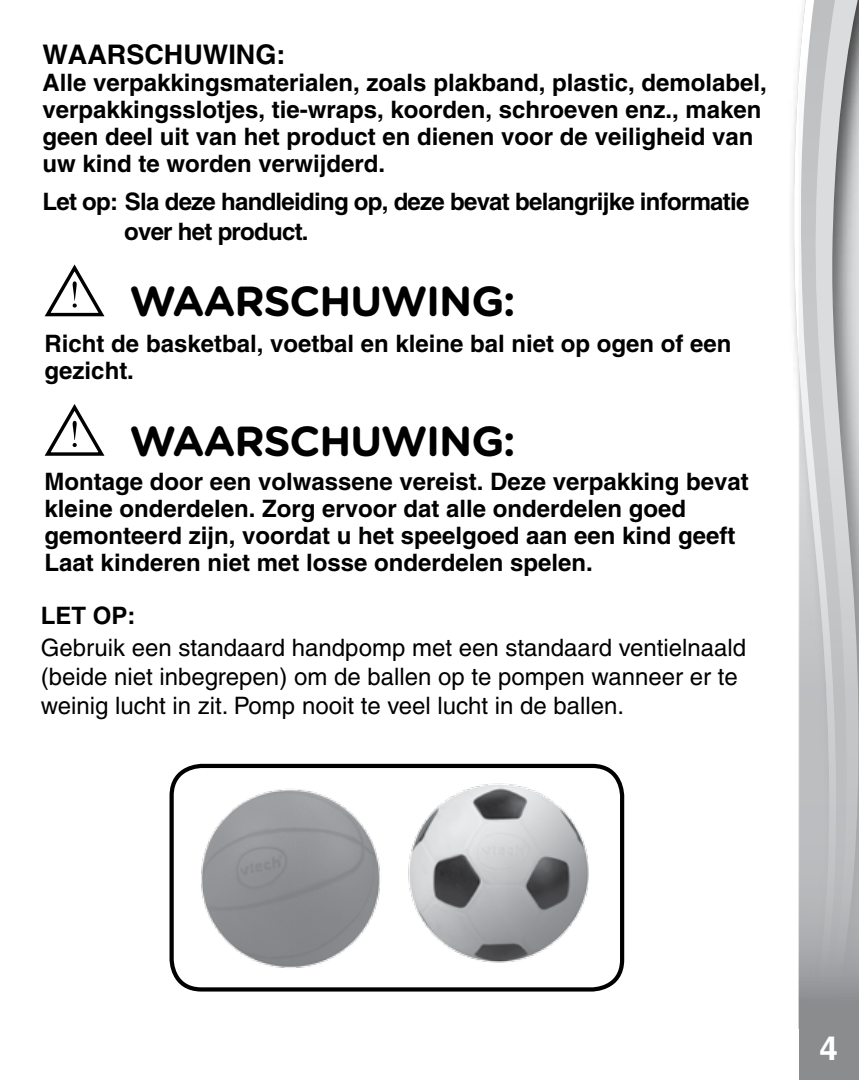
<style>
.page{position:relative;width:859px;height:1080px;background:#fff}
.page>*{position:absolute;margin:0;border:0;box-sizing:border-box;transform-origin:0 0}
.t1{font:700 42px "Gotham Rounded";letter-spacing:-.025em;color:#000}
.t2{font:700 33px "Helvetica";color:#fff}
.t3{font:700 27px "Helvetica";color:#000}
.t4{font:700 24px/27px "Helvetica";color:#000}
.t5{font:500 24px/28.8px "Helvetica";color:#000}
.t6{font:700 24px/30px "Helvetica";letter-spacing:-.03em;color:#000}
</style>
<div class="page">
<svg style="left:793px;top:55px;width:6px;height:974px"></svg>
<svg style="left:799px;top:0;width:60px;height:1080px;background:#bdbec0"></svg>
<div style="left:170px;top:764px;width:454px;height:228px;border:4px solid #000;border-radius:30px"></div>
<img style="left:188px;top:771px;width:192px;height:197px">
<img style="left:408px;top:783px;width:180px;height:180px">
<svg style="left:44px;top:404px;width:61px;height:52px"></svg>
<svg style="left:44px;top:264px;width:61px;height:53px"></svg>
<p class="t3" style="left:42px;top:38px;width:244px">WAARSCHUWING:</p>
<p class="t4" style="left:42px;top:69px;width:726px">Alle verpakkingsmaterialen, zoals plakband, plastic, demolabel, verpakkingsslotjes, tie-wraps, koorden, schroeven enz., maken geen deel uit van het product en dienen voor de veiligheid van uw kind te worden verwijderd.</p>
<p class="t6" style="left:124px;top:187px;width:627px;text-indent:-82px">Let op: Sla deze handleiding op, deze bevat belangrijke informatie over het product.</p>
<h1 class="t1" style="left:130px;top:271px;width:387px">WAARSCHUWING:</h1>
<p class="t4" style="left:45px;top:330px;width:688px">Richt de basketbal, voetbal en kleine bal niet op ogen of een gezicht.</p>
<h1 class="t1" style="left:130px;top:410px;width:387px">WAARSCHUWING:</h1>
<p class="t4" style="left:45px;top:468px;width:706px">Montage door een volwassene vereist. Deze verpakking bevat kleine onderdelen. Zorg ervoor dat alle onderdelen goed gemonteerd zijn, voordat u het speelgoed aan een kind geeft Laat kinderen niet met losse onderdelen spelen.</p>
<p class="t4" style="left:41px;top:601px;width:96px">LET OP:</p>
<p class="t5" style="left:41px;top:634px;width:707px">Gebruik een standaard handpomp met een standaard ventielnaald (beide niet inbegrepen) om de ballen op te pompen wanneer er te weinig lucht in zit. Pomp nooit te veel lucht in de ballen.</p>
<h2 class="t2" style="left:820px;top:1025px;width:26px">4 <sup>4</sup>4</h2>
</div>
